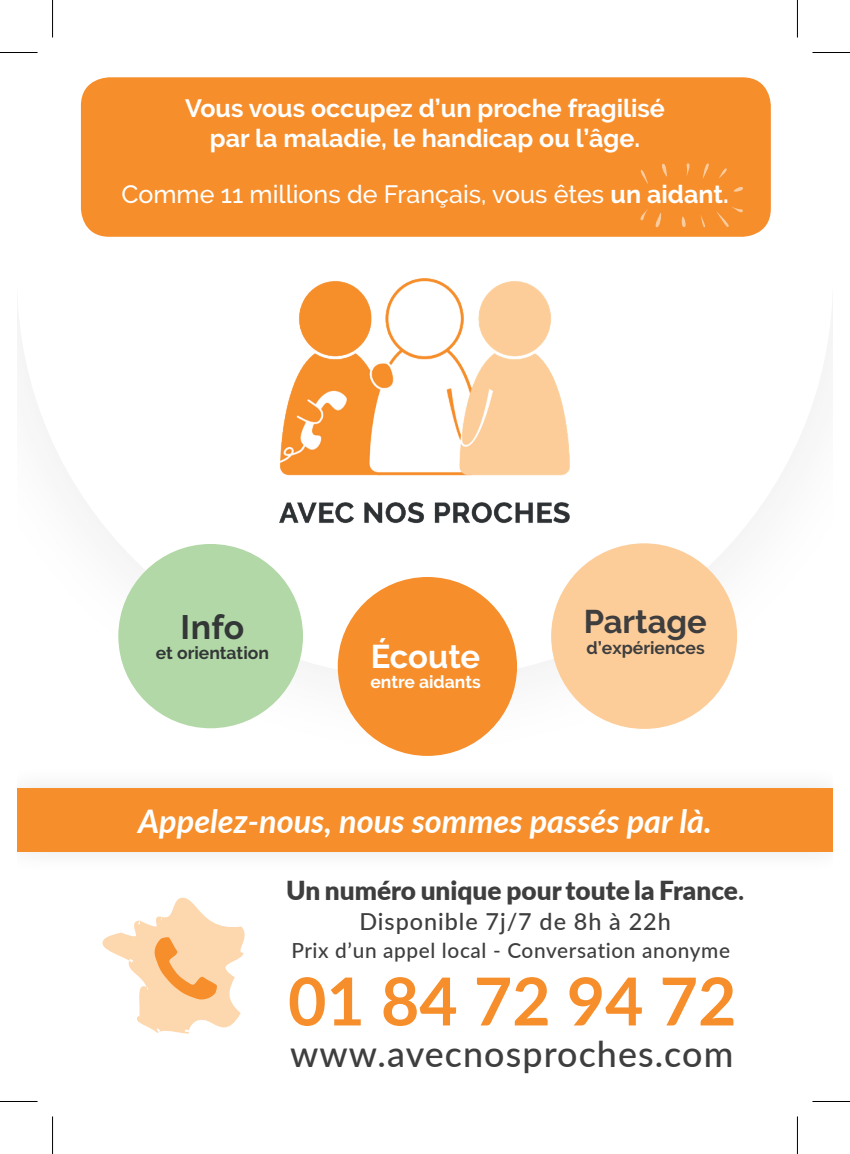
<style>
.page{position:relative;width:850px;height:1154px;background:#fff}
.page>*{position:absolute;margin:0;border:0;box-sizing:border-box;transform-origin:0 0}
.t1{font:700 66.25px "Lato";color:#f68e2b}
.t2{font:500 35.75px "Lato";letter-spacing:.03em;color:#3e3e3f}
.t3{font:700 33.75px "Raleway";color:#343737}
.t4{font:700 32.75px "Raleway";color:#3e3e3f}
.t5{font:700 32.75px "Raleway";letter-spacing:-.005em;color:#fff}
.t6{font:italic 700 32.5px "Lato";color:#fff}
.t7{font:900 26.25px "Lato";color:#3e3e3f}
.t8{font:700 25px/30px "Raleway";color:#fff;text-align:center}
.t9{font:500 25px "Raleway";color:#fff}
.t10{font:500 23.5px "Lato";letter-spacing:.04em;color:#3e3e3f}
.t11{font:500 20.75px "Lato";letter-spacing:.03em;color:#3e3e3f}
.t12{font:700 17.5px "Raleway";color:#343737}
.t13{font:700 17.5px "Raleway";color:#3e3e3f}
.t14{font:700 17.5px "Raleway";color:#fff}
.s1{font-weight:700}
</style>
<div class="page">
<div style="left:118px;top:544px;width:185px;height:184px;background:#b1d8a6;border-radius:50%"></div>
<div style="left:81px;top:77px;width:689px;height:160px;background:#f68e2c;border-radius:28px"></div>
<div style="left:17px;top:764px;width:815px;height:111px;background:#fbfbfb"></div>
<div style="left:17px;top:788px;width:815px;height:64px;background:#f68e2b"></div>
<div style="left:551px;top:543px;width:185px;height:186px;background:#fdcd99;border-radius:50%"></div>
<div style="left:337px;top:577px;width:180px;height:179px;background:#f68e2c;border-radius:50%"></div>
<img style="left:212px;top:236px;width:424px;height:363px">
<svg style="left:102px;top:897px;width:143px;height:137px"></svg>
<svg style="left:640px;top:170px;width:8px;height:14px"></svg>
<svg style="left:662px;top:163px;width:4px;height:13px"></svg>
<svg style="left:686px;top:163px;width:4px;height:13px"></svg>
<svg style="left:640px;top:209px;width:21px;height:19px"></svg>
<svg style="left:702px;top:163px;width:7px;height:16px"></svg>
<svg style="left:719px;top:168px;width:8px;height:10px"></svg>
<svg style="left:681px;top:216px;width:5px;height:11px"></svg>
<svg style="left:700px;top:215px;width:5px;height:13px"></svg>
<svg style="left:716px;top:206px;width:26px;height:21px"></svg>
<svg style="left:733px;top:187px;width:9px;height:5px"></svg>
<hr style="left:0;top:52px;width:38px;height:1px;background:#000">
<hr style="left:812px;top:52px;width:37px;height:1px;background:#000">
<hr style="left:0;top:1101px;width:38px;height:1px;background:#000">
<hr style="left:812px;top:1101px;width:37px;height:1px;background:#000">
<hr style="left:52px;top:0;width:1px;height:38px;background:#000">
<hr style="left:52px;top:1116px;width:1px;height:38px;background:#000">
<hr style="left:796px;top:0;width:1px;height:38px;background:#000">
<hr style="left:796px;top:1116px;width:1px;height:38px;background:#000">
<p class="t8" style="left:185px;top:93px;width:481px">Vous vous occupez d’un proche fragilisé par la maladie, le handicap ou l’âge.</p>
<p class="t9" style="left:121px;top:180px;width:608px">Comme 11 millions de Français, vous êtes <span class="s1">un aidant.</span></p>
<h3 class="t3" style="left:180px;top:608px;width:65px">Info</h3>
<p class="t12" style="left:156px;top:643px;width:115px">et orientation</p>
<h3 class="t5" style="left:371px;top:638px;width:111px">Écoute</h3>
<p class="t14" style="left:370px;top:672px;width:112px">entre aidants</p>
<h3 class="t4" style="left:583px;top:603px;width:125px">Partage</h3>
<p class="t13" style="left:586px;top:638px;width:120px">d’expériences</p>
<h3 class="t6" style="left:138px;top:797px;width:575px">Appelez-nous, nous sommes passés par là.</h3>
<p class="t7" style="left:286px;top:870px;width:459px">Un numéro unique pour toute la France<span class="s1">.</span></p>
<p class="t10" style="left:359px;top:904px;width:313px">Disponible 7j/7 de 8h à 22h</p>
<p class="t11" style="left:291px;top:936px;width:440px">Prix d’un appel local - Conversation anonyme</p>
<h1 class="t1" style="left:288px;top:952px;width:449px">01 84 72 94 72</h1>
<h2 class="t2" style="left:290px;top:1028px;width:444px">www.avecnosproches.com</h2>
</div>
